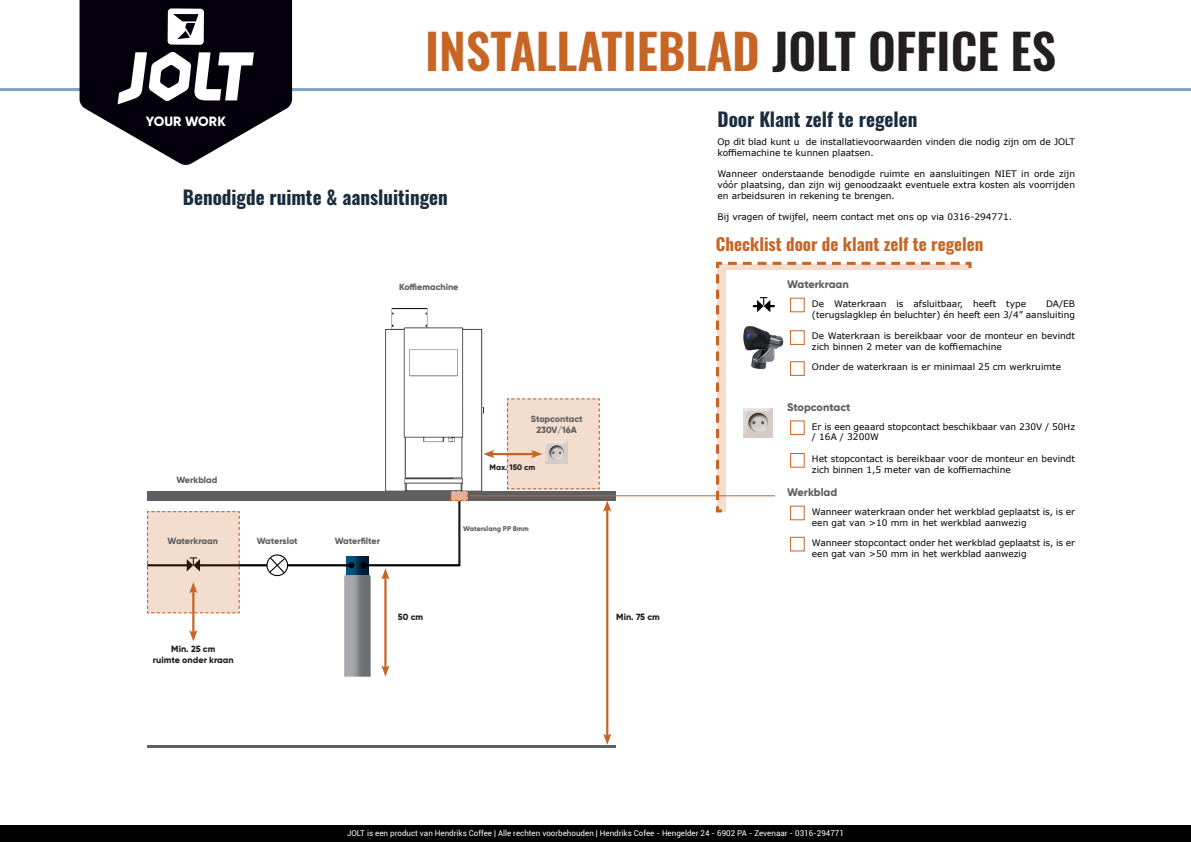
<style>
.page{position:relative;width:1191px;height:842px;background:#fff}
.page>*{position:absolute;margin:0;border:0;box-sizing:border-box;transform-origin:0 0}
.t1{font:48.3px "Oswald";color:#c76525}
.t2{font:19.1px "Oswald";color:#192d3e}
.t3{font:17px "Oswald";color:#c76525}
.t4{font:800 13.4px "Gilroy";letter-spacing:.01em;color:#fff}
.t5{font:800 11px "Gilroy";color:#5f5f62}
.t6{font:9px/10.8px "Verdana";color:#000}
.t7{font:800 9px "Gilroy";color:#5f5f62}
.t8{font:800 9px "Gilroy";color:#231f20}
.t9{font:8px "Roboto";color:#fff}
.t10{font:800 8px "Gilroy";color:#231f20}
.t11{font:800 7px "Gilroy";color:#5f5f62}
.s1{color:#231f20}
</style>
<div class="page">
<svg style="left:714px;top:261px;width:258px;height:252px"></svg>
<div style="left:726px;top:271px;width:320px;height:320px;background:#fff"></div>
<div style="left:0;top:825px;width:1191px;height:17px;background:#000"></div>
<hr style="left:0;top:88px;width:1191px;height:3px;background:#7fa5c5">
<svg style="left:79px;top:0;width:213px;height:165px"></svg>
<div style="left:147px;top:491px;width:468px;height:9px;background:#5f5f62"></div>
<hr style="left:606px;top:508px;width:2px;height:230px;background:#c76525">
<svg style="left:603px;top:500px;width:8px;height:12px"></svg>
<svg style="left:603px;top:733px;width:8px;height:12px"></svg>
<hr style="left:147px;top:745px;width:468px;height:2px;background:#5f5f62">
<svg style="left:344px;top:574px;width:26px;height:103px;background:#8b8d91"></svg>
<svg style="left:346px;top:556px;width:23px;height:18px"></svg>
<svg style="left:348px;top:562px;width:6px;height:6px"></svg>
<svg style="left:360px;top:562px;width:6px;height:6px"></svg>
<hr style="left:458px;top:500px;width:2px;height:65px;background:#231f20">
<hr style="left:363px;top:564px;width:96px;height:2px;background:#000">
<hr style="left:198px;top:564px;width:153px;height:2px;background:#000">
<div style="left:266px;top:554px;width:22px;height:22px;border:1px solid #000;border-radius:50%"></div>
<svg style="left:268px;top:556px;width:18px;height:18px"></svg>
<svg style="left:450px;top:490px;width:18px;height:12px"></svg>
<hr style="left:384px;top:575px;width:2px;height:94px;background:#c76525">
<svg style="left:381px;top:568px;width:8px;height:12px"></svg>
<svg style="left:381px;top:665px;width:8px;height:12px"></svg>
<hr style="left:192px;top:589px;width:2px;height:45px;background:#c76525">
<svg style="left:146px;top:511px;width:94px;height:103px;background:#ebd5c6"></svg>
<svg style="left:189px;top:630px;width:8px;height:11px"></svg>
<hr style="left:490px;top:453px;width:45px;height:2px;background:#c76525">
<svg style="left:484px;top:450px;width:10px;height:8px"></svg>
<svg style="left:753px;top:297px;width:21px;height:15px"></svg>
<svg style="left:506px;top:398px;width:94px;height:92px;background:#eed8ca"></svg>
<div style="left:790px;top:298px;width:14px;height:14px;border:1px solid #c76525"></div>
<div style="left:790px;top:330px;width:14px;height:15px;border:1px solid #c76525"></div>
<img style="left:743px;top:326px;width:41px;height:44px">
<div style="left:790px;top:361px;width:14px;height:15px;border:1px solid #c76525"></div>
<div style="left:790px;top:420px;width:14px;height:15px;border:1px solid #c76525"></div>
<div style="left:790px;top:453px;width:14px;height:15px;border:1px solid #c76525"></div>
<div style="left:741px;top:405px;width:36px;height:32px;background:#fff;opacity:.75"></div>
<div style="left:746px;top:416px;width:26px;height:17px;background:#fff;opacity:.75"></div>
<div style="left:744px;top:408px;width:26px;height:22px;background:#231f20;opacity:.75"></div>
<div style="left:790px;top:506px;width:14px;height:14px;border:1px solid #c76525"></div>
<hr style="left:467px;top:495px;width:308px;height:1px;background:#c76525">
<div style="left:790px;top:537px;width:14px;height:14px;border:1px solid #c76525"></div>
<img style="left:386px;top:308px;width:97px;height:182px">
<p class="t4" style="left:146px;top:112px;width:81px">YOUR WORK</p>
<p class="t1" style="left:425px;top:8px;width:632px">INSTALLATIEBLAD <span class="s1">JOLT OFFICE ES</span></p>
<p class="t2" style="left:717px;top:102px;width:201px">Door Klant zelf te regelen</p>
<p class="t2" style="left:183px;top:180px;width:266px">Benodigde ruimte &amp; aansluitingen</p>
<p class="t7" style="left:399px;top:281px;width:61px">Koffiemachine</p>
<p class="t7" style="left:176px;top:474px;width:42px">Werkblad</p>
<p class="t7" style="left:168px;top:535px;width:52px">Waterkraan</p>
<p class="t7" style="left:257px;top:535px;width:42px">Waterslot</p>
<p class="t7" style="left:335px;top:535px;width:47px">Waterfilter</p>
<p class="t7" style="left:531px;top:413px;width:53px">Stopcontact</p>
<p class="t7" style="left:536px;top:424px;width:42px">230V/16A</p>
<p class="t10" style="left:489px;top:462px;width:47px">Max. 150 cm</p>
<p class="t11" style="left:463px;top:525px;width:67px">Waterslang PP 8mm</p>
<p class="t8" style="left:171px;top:643px;width:46px">Min. 25 cm</p>
<p class="t8" style="left:153px;top:654px;width:82px">ruimte onder kraan</p>
<p class="t8" style="left:398px;top:611px;width:27px">50 cm</p>
<p class="t8" style="left:616px;top:611px;width:45px">Min. 75 cm</p>
<p class="t6" style="left:717px;top:136px;width:359px">Op dit blad kunt u de installatievoorwaarden vinden die nodig zijn om de JOLT koffiemachine te kunnen plaatsen.</p>
<p class="t6" style="left:717px;top:168px;width:359px;text-align:justify">Wanneer onderstaande benodigde ruimte en aansluitingen NIET in orde zijn vóór plaatsing, dan zijn wij genoodzaakt eventuele extra kosten als voorrijden en arbeidsuren in rekening te brengen.</p>
<p class="t6" style="left:717px;top:212px;width:296px">Bij vragen of twijfel, neem contact met ons op via 0316-294771.</p>
<p class="t3" style="left:716px;top:229px;width:269px">Checklist door de klant zelf te regelen</p>
<p class="t5" style="left:787px;top:277px;width:63px">Waterkraan</p>
<p class="t6" style="left:812px;top:298px;width:216px">De Waterkraan is afsluitbaar, heeft type</p>
<p class="t6" style="left:812px;top:298px;width:265px;text-align:right">DA/EB<br>(terugslagklep én beluchter) én heeft een 3/4” aansluiting</p>
<p class="t6" style="left:812px;top:331px;width:265px">De Waterkraan is bereikbaar voor de monteur en bevindt zich binnen 2 meter van de koffiemachine</p>
<p class="t6" style="left:812px;top:362px;width:251px">Onder de waterkraan is er minimaal 25 cm werkruimte</p>
<p class="t5" style="left:787px;top:400px;width:65px">Stopcontact</p>
<p class="t6" style="left:812px;top:421px;width:265px">Er is een geaard stopcontact beschikbaar van 230V / 50Hz / 16A / 3200W</p>
<p class="t6" style="left:812px;top:453px;width:265px">Het stopcontact is bereikbaar voor de monteur en bevindt zich binnen 1,5 meter van de koffiemachine</p>
<p class="t5" style="left:787px;top:485px;width:52px">Werkblad</p>
<p class="t6" style="left:812px;top:506px;width:265px">Wanneer waterkraan onder het werkblad geplaatst is, is er een gat van &gt;10 mm in het werkblad aanwezig</p>
<p class="t6" style="left:812px;top:537px;width:265px">Wanneer stopcontact onder het werkblad geplaatst is, is er een gat van &gt;50 mm in het werkblad aanwezig</p>
<p class="t9" style="left:347px;top:827px;width:498px">JOLT is een product van Hendriks Coffee | Alle rechten voorbehouden | Hendriks Cofee - Hengelder 24 - 6902 PA - Zevenaar - 0316-294771</p>
</div>
